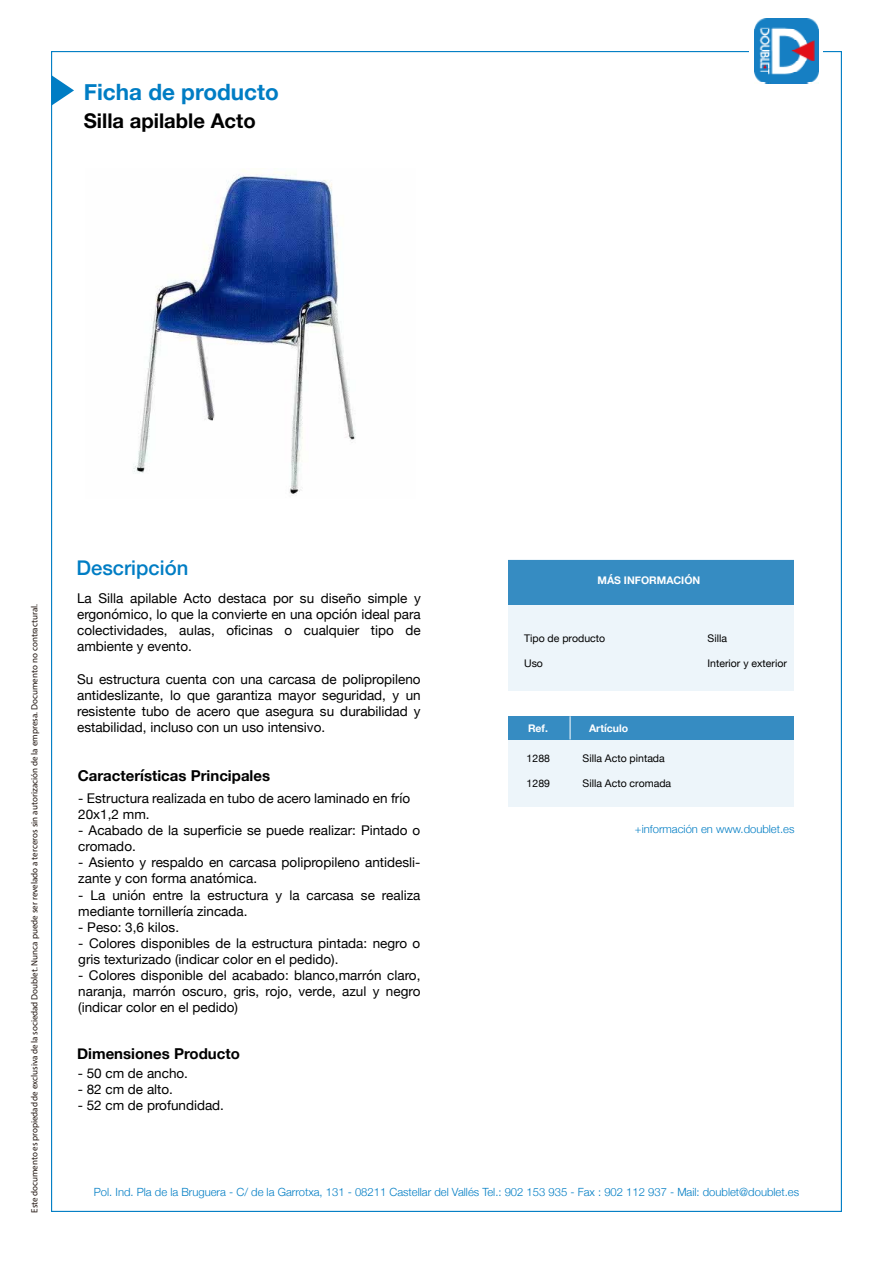
<style>
.page{position:relative;width:893px;height:1263px;background:#fff}
.page>*{position:absolute;margin:0;border:0;box-sizing:border-box;transform-origin:0 0}
.t1{font:700 22.5px "Helvetica Neue";color:#007dc4}
.t2{font:700 20.25px "Helvetica Neue";color:#000}
.t3{font:500 20.25px "Helvetica Neue";color:#007dc4}
.t4{font:700 15px "Helvetica Neue";color:#000}
.t5{font:13.5px/16.2px "Helvetica Neue";color:#000;text-align:justify}
.t6{font:13.35px/16px "Helvetica Neue";color:#000}
.t7{font:300 11.25px "Helvetica Neue";color:#007dc4}
.t8{font:10.5px "Helvetica Neue";color:#000}
.t9{font:700 10.5px "Helvetica Neue";color:#fff}
.t10{font:9px "Myriad Pro";color:#1e120d}
</style>
<div class="page">
<img style="left:754px;top:19px;width:64px;height:65px">
<svg style="left:51px;top:75px;width:23px;height:31px"></svg>
<div style="left:508px;top:560px;width:286px;height:131px;background:#edf5fa"></div>
<div style="left:508px;top:560px;width:286px;height:44px;background:#368cc2"></div>
<div style="left:508px;top:719px;width:286px;height:87px;background:#edf5fa"></div>
<div style="left:508px;top:716px;width:286px;height:23px;background:#368cc2"></div>
<svg style="left:570px;top:716px;width:1px;height:23px"></svg>
<img style="left:133px;top:170px;width:223px;height:326px">
<h1 class="t1" style="left:84px;top:75px;width:197px">Ficha de producto</h1>
<h2 class="t2" style="left:84px;top:105px;width:173px">Silla apilable Acto</h2>
<p class="t10" style="left:29px;top:1213px;width:610px;rotate:-90deg">Este documento es propiedad de exclusiva de la sociedad Doublet. Nunca puede ser revelado a terceros sin autorización de la empresa. Documento no contractural.</p>
<h2 class="t3" style="left:77px;top:551px;width:113px">Descripción</h2>
<p class="t5" style="left:77px;top:591px;width:345px">La Silla apilable Acto destaca por su diseño simple y ergonómico, lo que la convierte en una opción ideal para colectividades, aulas, oficinas o cualquier tipo de ambiente y evento.</p>
<p class="t5" style="left:77px;top:672px;width:345px">Su estructura cuenta con una carcasa de polipropileno antideslizante, lo que garantiza mayor seguridad, y un resistente tubo de acero que asegura su durabilidad y estabilidad, incluso con un uso intensivo.</p>
<p class="t4" style="left:78px;top:764px;width:194px">Características Principales</p>
<p class="t6" style="left:78px;top:791px;width:333px">- Estructura realizada en tubo de acero laminado en frío<br>20x1,2 mm.</p>
<p class="t6" style="left:78px;top:823px;width:344px">- Acabado de la superficie se puede realizar: Pintado o cromado.</p>
<p class="t6" style="left:78px;top:855px;width:344px">- Asiento y respaldo en carcasa polipropileno antidesli&shy;zante y con forma anatómica.</p>
<p class="t6" style="left:78px;top:887px;width:344px">- La unión entre la estructura y la carcasa se realiza mediante tornillería zincada.</p>
<p class="t6" style="left:78px;top:920px;width:102px">- Peso: 3,6 kilos.</p>
<p class="t6" style="left:78px;top:936px;width:344px">- Colores disponibles de la estructura pintada: negro o gris texturizado (indicar color en el pedido).</p>
<p class="t6" style="left:78px;top:968px;width:344px;text-align:justify">- Colores disponible del acabado: blanco,marrón claro, naranja, marrón oscuro, gris, rojo, verde, azul y negro (indicar color en el pedido)</p>
<p class="t4" style="left:77px;top:1042px;width:164px">Dimensiones Producto</p>
<p class="t6" style="left:78px;top:1066px;width:112px">- 50 cm de ancho.</p>
<p class="t6" style="left:78px;top:1082px;width:97px">- 82 cm de alto.</p>
<p class="t6" style="left:78px;top:1098px;width:148px">- 52 cm de profundidad.</p>
<p class="t9" style="left:597px;top:572px;width:104px">MÁS INFORMACIÓN</p>
<p class="t8" style="left:524px;top:630px;width:83px">Tipo de producto</p>
<p class="t8" style="left:524px;top:656px;width:20px">Uso</p>
<p class="t8" style="left:708px;top:630px;width:21px">Silla</p>
<p class="t8" style="left:708px;top:656px;width:81px">Interior y exterior</p>
<p class="t9" style="left:528px;top:719px;width:22px">Ref.</p>
<p class="t9" style="left:589px;top:719px;width:41px">Artículo</p>
<p class="t8" style="left:527px;top:751px;width:25px">1288</p>
<p class="t8" style="left:527px;top:776px;width:25px">1289</p>
<p class="t8" style="left:583px;top:751px;width:84px">Silla Acto pintada</p>
<p class="t8" style="left:583px;top:776px;width:90px">Silla Acto cromada</p>
<p class="t7" style="left:635px;top:820px;width:161px">+información en www.doublet.es</p>
<p class="t7" style="left:94px;top:1183px;width:707px">Pol. Ind. Pla de la Bruguera - C/ de la Garrotxa, 131 - 08211 Castellar del Vallés Tel.: 902 153 935 - Fax : 902 112 937 - Mail: doublet@doublet.es</p>
</div>
